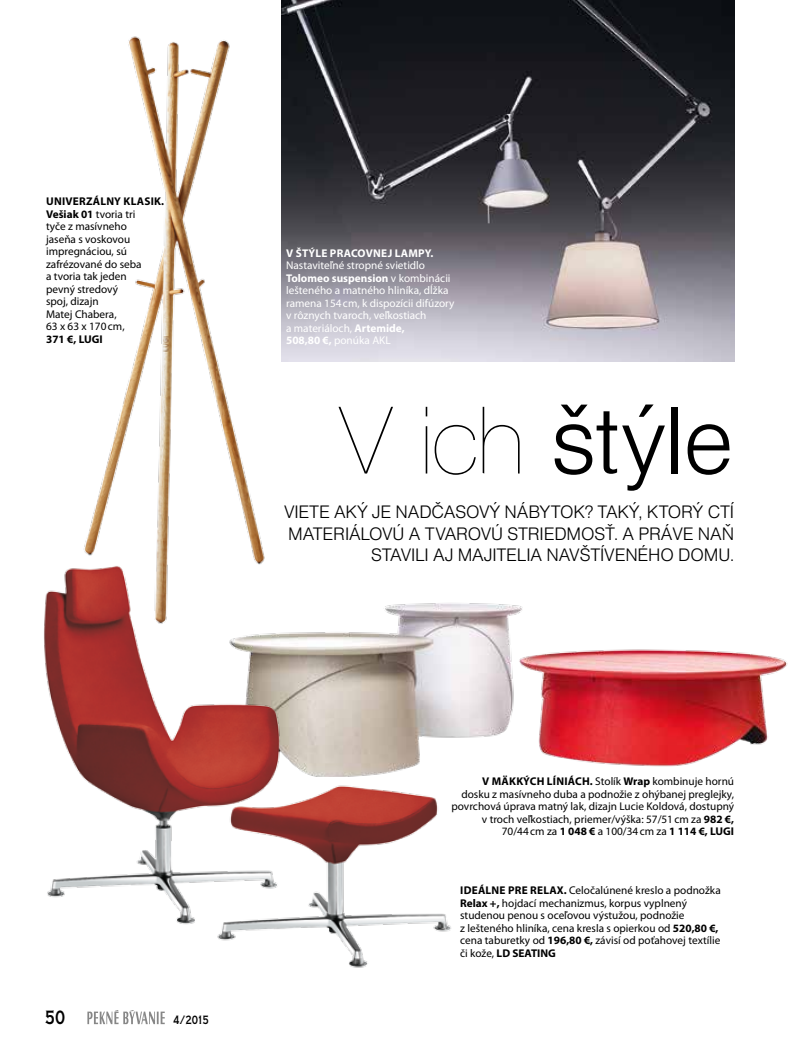
<style>
.page{position:relative;width:798px;height:1049px;background:#fff}
.page>*{position:absolute;margin:0;border:0;box-sizing:border-box;transform-origin:0 0}
.t1{font:300 100px "Nimbus San DCE";letter-spacing:-.01em;color:#000}
.t2{font:20px "Copperplate TCE Bol Con";color:#000;scale:.8 1}
.t3{font:300 18.75px/21.2px "Nimbus San DCE";letter-spacing:-.01em;color:#000;text-align:right}
.t4{font:12.5px "Copperplate TCE Bol Con";color:#000;scale:.8 1}
.t5{font:11.25px/12.5px "Myriad Pro";color:#000}
.t6{font:11.25px/12.5px "Myriad Pro";color:#fff}
.t7{font:700 11.25px "Myriad Pro";letter-spacing:.02em;color:#fff}
.t8{font:700 11.25px "Myriad Pro";color:#000}
.s1{font-weight:700}
.s2{font-family:"Nimbus San DCE Ult Lig";font-weight:400}
</style>
<div class="page">
<svg style="left:87px;top:1010px;width:78px;height:14px"></svg>
<img style="left:462px;top:603px;width:326px;height:164px">
<img style="left:44px;top:568px;width:418px;height:400px">
<img style="left:281px;top:0;width:452px;height:361px">
<img style="left:72px;top:36px;width:201px;height:591px">
<p class="t5" style="left:46px;top:195px;width:119px"><span class="s1">UNIVERZÁLNY KLASIK.<br>Vešiak 01</span> tvoria tri<br>tyče z masívneho<br>jaseňa s voskovou impregnáciou, sú zafrézované do seba<br>a tvoria tak jeden<br>pevný stredový<br>spoj, dizajn<br>Matej Chabera,<br>63 x 63 x 170cm,</p>
<p class="t8" style="left:46px;top:332px;width:58px">371 €, LUGI</p>
<p class="t7" style="left:286px;top:246px;width:148px">V ŠTÝLE PRACOVNEJ LAMPY.</p>
<p class="t6" style="left:286px;top:259px;width:170px">Nastaviteľné stropné svietidlo<br><span class="s1">Tolomeo suspension</span> v kombinácii lešteného a matného hliníka, dĺžka ramena 154cm, k dispozícii difúzory v rôznych tvaroch, veľkostiach<br>a materiáloch, <span class="s1">Artemide,<br>508,80 €,</span> ponúka AKL</p>
<h1 class="t1" style="left:337px;top:385px;width:397px"><span class="s2">V ich</span> štýle</h1>
<h3 class="t3" style="left:284px;top:502px;width:451px">VIETE AKÝ JE NADČASOVÝ NÁBYTOK? TAKÝ, KTORÝ CTÍ<br>MATERIÁLOVÚ A TVAROVÚ STRIEDMOSŤ. A PRÁVE NAŇ<br>STAVILI AJ MAJITELIA NAVŠTÍVENÉHO DOMU.</h3>
<h2 class="t2" style="left:45px;top:1007px;width:27px">50</h2>
<p class="t4" style="left:173px;top:1013px;width:46px">4/2015</p>
<p class="t5" style="left:451px;top:775px;width:284px;text-align:right"><span class="s1">V MÄKKÝCH LÍNIÁCH.</span> Stolík <span class="s1">Wrap</span> kombinuje hornú dosku z masívneho duba a podnožie z ohýbanej preglejky, povrchová úprava matný lak, dizajn Lucie Koldová, dostupný v troch veľkostiach, priemer/výška: 57/51cm za <span class="s1">982 €, </span>70/44cm za <span class="s1">1 048 €</span> a 100/34cm za <span class="s1">1 114 €, LUGI</span></p>
<p class="t5" style="left:460px;top:884px;width:262px"><span class="s1">IDEÁLNE PRE RELAX.</span> Celočalúnené kreslo a podnožka <span class="s1">Relax +,</span> hojdací mechanizmus, korpus vyplnený studenou penou s oceľovou výstužou, podnožie<br>z lešteného hliníka, cena kresla s opierkou od <span class="s1">520,80 €, </span>cena taburetky od <span class="s1">196,80 €,</span> závisí od poťahovej textílie či kože, <span class="s1">LD SEATING</span></p>
</div>
